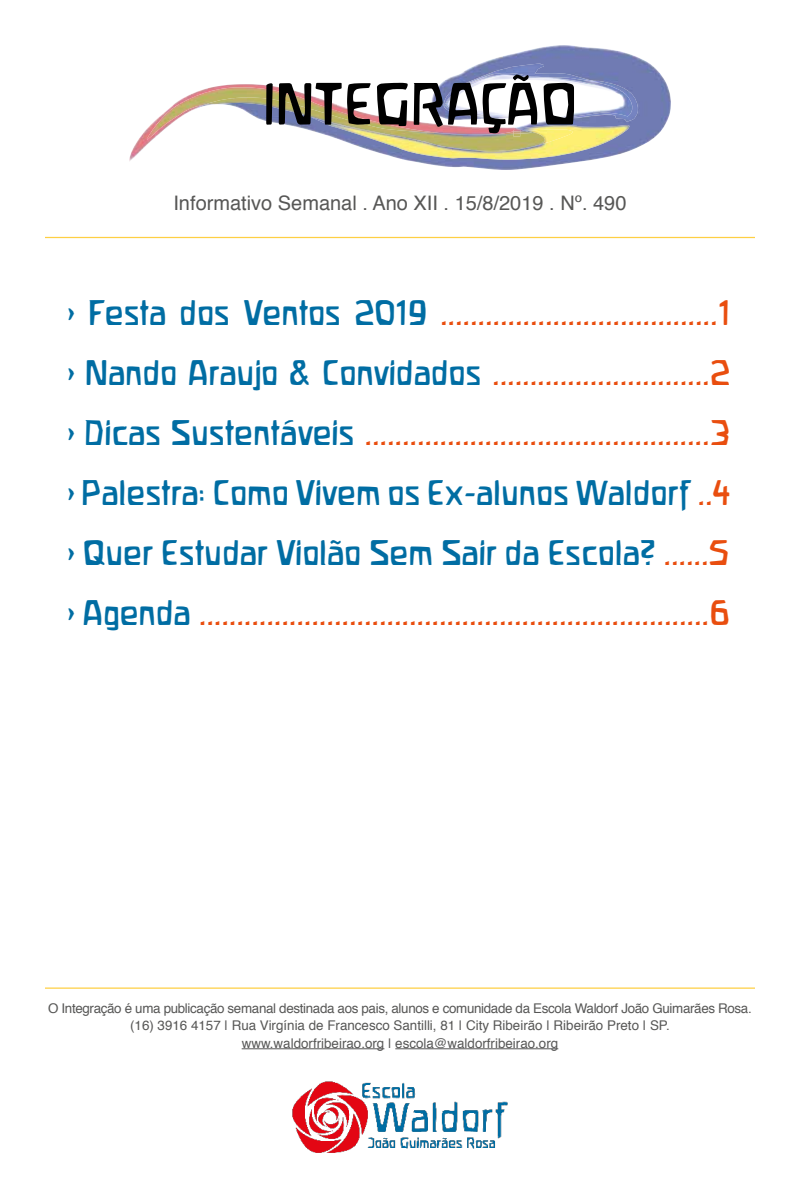
<style>
.page{position:relative;width:800px;height:1200px;background:#fff}
.page>*{position:absolute;margin:0;border:0;box-sizing:border-box;transform-origin:0 0}
.t1{font:31.25px/60px "Waldorfschrift";color:#e94e0f;text-align:justify}
.t2{font:20px "Helvetica";color:#575756}
.t3{font:13.38px/17.2px "Helvetica";color:#575756;text-align:center}
.s1{color:#006da3}
</style>
<div class="page">
<img style="left:317px;top:53px;width:352px;height:115px">
<img style="left:214px;top:84px;width:63px;height:3px">
<img style="left:129px;top:130px;width:23px;height:31px">
<img style="left:146px;top:87px;width:268px;height:53px">
<img style="left:309px;top:117px;width:322px;height:43px">
<img style="left:324px;top:121px;width:250px;height:31px">
<img style="left:442px;top:64px;width:196px;height:57px">
<img style="left:405px;top:160px;width:125px;height:10px">
<img style="left:429px;top:164px;width:104px;height:5px">
<img style="left:445px;top:75px;width:170px;height:42px">
<img style="left:460px;top:76px;width:85px;height:13px">
<svg style="left:266px;top:83px;width:7px;height:42px"></svg>
<svg style="left:279px;top:83px;width:92px;height:42px"></svg>
<svg style="left:377px;top:83px;width:31px;height:43px"></svg>
<svg style="left:414px;top:83px;width:63px;height:44px"></svg>
<svg style="left:483px;top:75px;width:54px;height:62px"></svg>
<svg style="left:544px;top:83px;width:30px;height:42px"></svg>
<hr style="left:242px;top:1048px;width:142px;height:1px;background:#575756">
<hr style="left:395px;top:1048px;width:163px;height:1px;background:#575756">
<img style="left:292px;top:1081px;width:216px;height:72px">
<hr style="left:45px;top:988px;width:710px;height:1px;background:#fecf44">
<hr style="left:45px;top:237px;width:710px;height:1px;background:#fecf44">
<p class="t2" style="left:173px;top:188px;width:455px">Informativo Semanal . Ano XII . 15/8/2019 . Nº. 490</p>
<p class="t1" style="left:68px;top:283px;width:664px"><span class="s1">&gt; Festa dos Ventos 2019</span> .....................................1 <span class="s1">&gt; Nando Araujo &amp; Convidados</span> .............................2 <span class="s1">&gt; Dicas Sustentáveis</span> ..............................................3 <span class="s1">&gt; Palestra: Como Vivem os Ex-alunos Waldorf</span> ..4 <span class="s1">&gt; Quer Estudar Violão Sem Sair da Escola?</span> ......5 <span class="s1">&gt; Agenda</span> ....................................................................6</p>
<p class="t3" style="left:48px;top:1000px;width:705px">O Integração é uma publicação semanal destinada aos pais, alunos e comunidade da Escola Waldorf João Guimarães Rosa. (16) 3916 4157 | Rua Virgínia de Francesco Santilli, 81 | City Ribeirão | Ribeirão Preto | SP.<br>www.waldorfribeirao.org | escola@waldorfribeirao.org</p>
</div>
